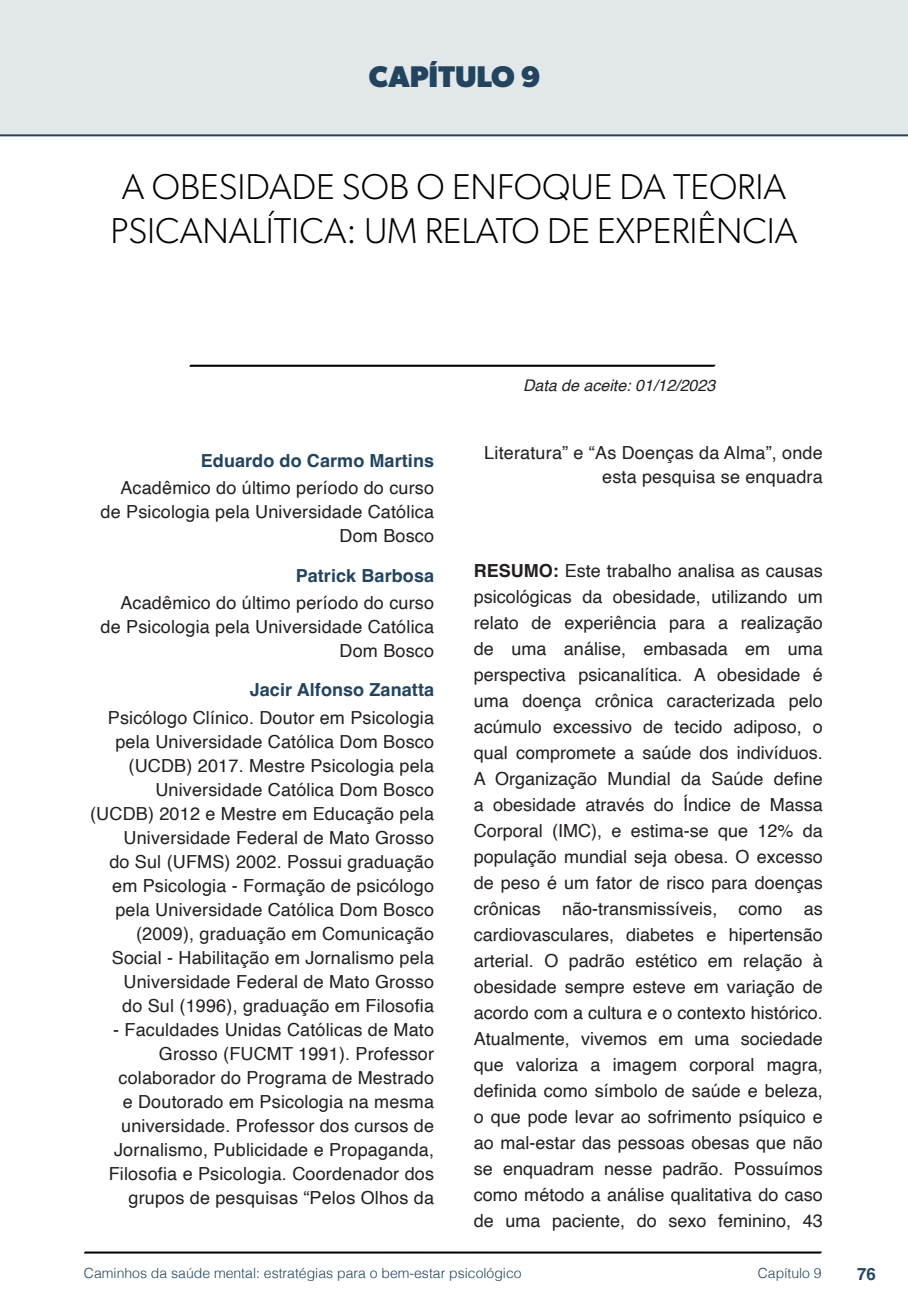
<style>
.page{position:relative;width:908px;height:1304px;background:#fff}
.page>*{position:absolute;margin:0;border:0;box-sizing:border-box;transform-origin:0 0}
.t1{font:300 36px/44px "Gibson";color:#000;text-align:center}
.t2{font:700 30px "Gibson";color:#23445f}
.t3{font:18px/26px "Helvetica";letter-spacing:.01em;color:#231f20;text-align:right}
.t4{font:700 18px "Helvetica";letter-spacing:.005em;color:#23445f}
.t5{font:700 16.8px "Helvetica";color:#23445f}
.t6{font:italic 16px "Helvetica";color:#231f20}
.t7{font:300 14px "Helvetica";color:#23445f}
.s1{font-weight:700}
</style>
<div class="page">
<svg style="left:84px;top:1251px;width:737px;height:3px;background:#515151"></svg>
<svg style="left:189px;top:364px;width:526px;height:3px;background:#4f4f4f"></svg>
<div style="left:0;top:0;width:907px;height:136px;background:#e2e7e9"></div>
<div style="left:44px;top:72px;width:68px;height:61px;background:#e2e7e9"></div>
<h2 class="t2" style="left:369px;top:58px;width:173px">CAPÍTULO 9</h2>
<h1 class="t1" style="left:110px;top:164px;width:688px">A OBESIDADE SOB O ENFOQUE DA TEORIA<br>PSICANALÍTICA: UM RELATO DE EXPERIÊNCIA</h1>
<p class="t4" style="left:201px;top:450px;width:235px">Eduardo do Carmo Martins</p>
<p class="t3" style="left:100px;top:477px;width:335px;line-height:24px">Acadêmico do último período do curso de Psicologia pela Universidade Católica<br>Dom Bosco</p>
<p class="t4" style="left:295px;top:564px;width:140px">Patrick Barbosa</p>
<p class="t3" style="left:100px;top:591px;width:335px;line-height:24px">Acadêmico do último período do curso de Psicologia pela Universidade Católica<br>Dom Bosco</p>
<p class="t4" style="left:250px;top:679px;width:186px">Jacir Alfonso Zanatta</p>
<p class="t3" style="left:90px;top:706px;width:345px;line-height:24px">Psicólogo Clínico. Doutor em Psicologia pela Universidade Católica Dom Bosco (UCDB) 2017. Mestre Psicologia pela Universidade Católica Dom Bosco (UCDB) 2012 e Mestre em Educação pela Universidade Federal de Mato Grosso<br>do Sul (UFMS) 2002. Possui graduação em Psicologia - Formação de psicólogo pela Universidade Católica Dom Bosco (2009), graduação em Comunicação Social - Habilitação em Jornalismo pela Universidade Federal de Mato Grosso<br>do Sul (1996), graduação em Filosofia</p>
<p class="t3" style="left:109px;top:1018px;width:327px;line-height:24px">- Faculdades Unidas Católicas de Mato Grosso (FUCMT 1991). Professor colaborador do Programa de Mestrado e Doutorado em Psicologia na mesma universidade. Professor dos cursos de Jornalismo, Publicidade e Propaganda, Filosofia e Psicologia. Coordenador dos grupos de pesquisas “Pelos Olhos da</p>
<p class="t6" style="left:523px;top:373px;width:194px">Data de aceite: 01/12/2023</p>
<p class="t3" style="left:484px;top:441px;width:340px;line-height:24px">Literatura” e “As Doenças da Alma”, onde esta pesquisa se enquadra</p>
<p class="t3" style="left:473px;top:558px;width:350px;text-align:justify"><span class="s1">RESUMO:</span> Este trabalho analisa as causas psicológicas da obesidade, utilizando um relato de experiência para a realização de uma análise, embasada em uma perspectiva psicanalítica. A obesidade é uma doença crônica caracterizada pelo acúmulo excessivo de tecido adiposo, o qual compromete a saúde dos indivíduos.<br>A Organização Mundial da Saúde define a obesidade através do Índice de Massa Corporal (IMC), e estima-se que 12% da população mundial seja obesa. O excesso de peso é um fator de risco para doenças crônicas não-transmissíveis, como as cardiovasculares, diabetes e hipertensão arterial. O padrão estético em relação à obesidade sempre esteve em variação de acordo com a cultura e o contexto histórico.<br>Atualmente, vivemos em uma sociedade que valoriza a imagem corporal magra, definida como símbolo de saúde e beleza, o que pode levar ao sofrimento psíquico e ao mal-estar das pessoas obesas que não se enquadram nesse padrão. Possuímos como método a análise qualitativa do caso de uma paciente, do sexo feminino, 43</p>
<p class="t7" style="left:84px;top:1261px;width:439px">Caminhos da saúde mental: estratégias para o bem-estar psicológico</p>
<p class="t7" style="left:757px;top:1261px;width:65px">Capítulo 9</p>
<p class="t5" style="left:856px;top:1264px;width:20px">76</p>
</div>
